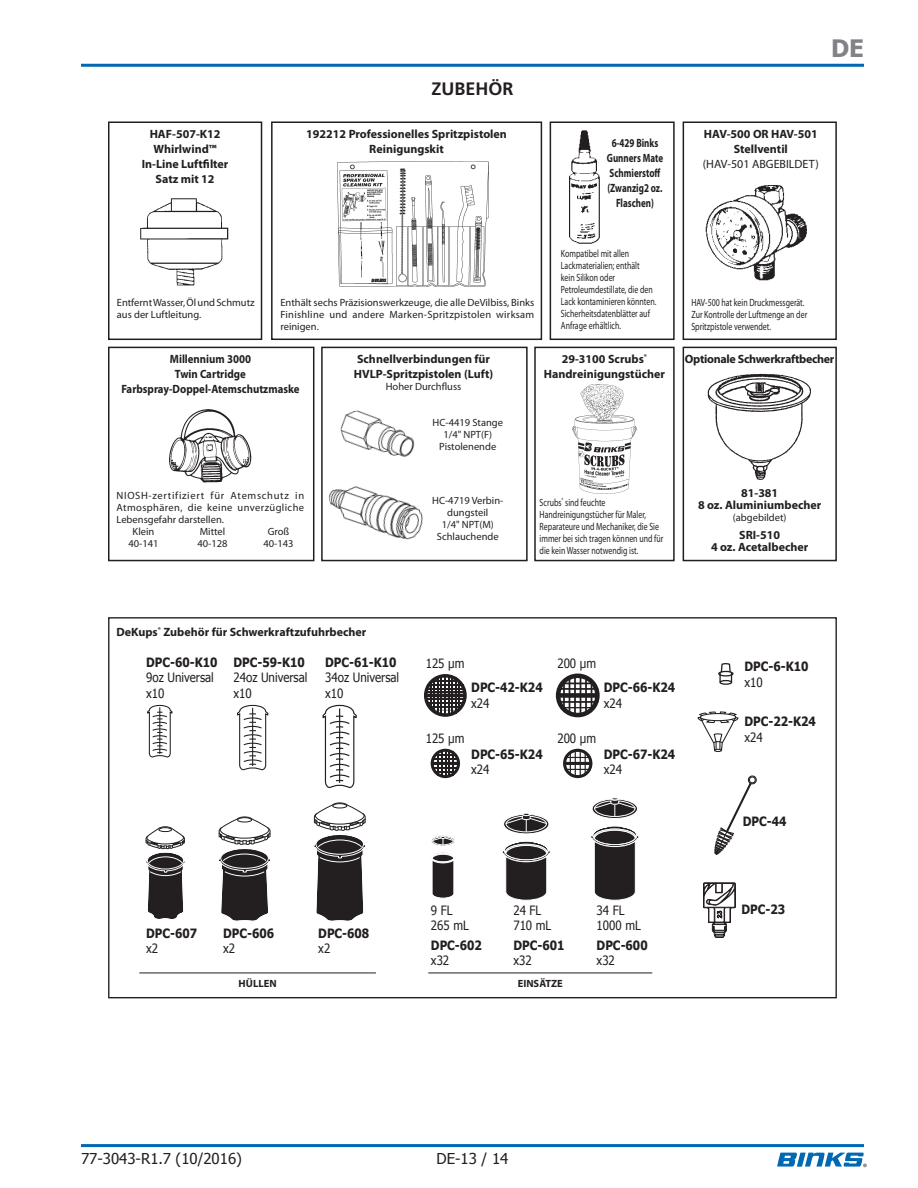
<style>
.page{position:relative;width:918px;height:1188px;background:#fff}
.page>*{position:absolute;margin:0;border:0;box-sizing:border-box;transform-origin:0 0}
.t1{font:700 24px "Tahoma";color:#808285}
.subhead1{font:700 18px "Frutiger";color:#231f20}
.t2{font:15px "Tahoma";color:#231f20}
.t3{font:700 12.9px/15.5px "Tahoma";color:#231f20;scale:.9 1}
.t4{font:12.9px/15.5px "Tahoma";color:#231f20;scale:.9 1}
.t5{font:700 12px/15px "Myriad Pro";color:#231f20;text-align:center}
.t6{font:700 12px/15px "Myriad Pro";color:#231f20;text-align:center;scale:.9 1}
.t7{font:700 12px/15px "Myriad Pro";color:#231f20;text-align:center;scale:.75 1}
.t8{font:700 12px "Myriad Pro";letter-spacing:-.025em;color:#231f20}
.t9{font:12px "Myriad Pro";color:#231f20}
.t10{font:10.5px/12px "Myriad Pro";color:#231f20;text-align:justify}
.t11{font:10.5px/12px "Myriad Pro";color:#231f20;scale:.75 1}
.t12{font:700 10.5px "Myriad Pro";color:#231f20}
.s1{font-weight:700}
.s2{font-weight:400}
</style>
<div class="page">
<hr style="left:81px;top:64px;width:783px;height:3px;background:#0168b3">
<hr style="left:81px;top:1144px;width:783px;height:3px;background:#0168b3">
<svg style="left:777px;top:1153px;width:90px;height:14px"></svg>
<div style="left:683px;top:122px;width:154px;height:218px;border:2px solid #231f20"></div>
<div style="left:108px;top:347px;width:206px;height:214px;border:2px solid #231f20"></div>
<img style="left:569px;top:130px;width:31px;height:114px">
<img style="left:340px;top:410px;width:75px;height:47px">
<img style="left:329px;top:486px;width:94px;height:54px">
<img style="left:706px;top:185px;width:101px;height:95px">
<img style="left:140px;top:198px;width:89px;height:88px">
<img style="left:572px;top:384px;width:64px;height:110px">
<img style="left:169px;top:409px;width:83px;height:74px">
<div style="left:271px;top:122px;width:271px;height:218px;border:2px solid #231f20"></div>
<img style="left:338px;top:162px;width:150px;height:125px">
<div style="left:550px;top:122px;width:125px;height:218px;border:2px solid #231f20"></div>
<div style="left:108px;top:122px;width:154px;height:218px;border:2px solid #231f20"></div>
<div style="left:321px;top:347px;width:207px;height:214px;border:2px solid #231f20"></div>
<div style="left:534px;top:347px;width:141px;height:214px;border:2px solid #231f20"></div>
<div style="left:718px;top:671px;width:16px;height:6px;border:1px solid #231f20;border-radius:50%"></div>
<div style="left:719px;top:680px;width:13px;height:5px;border:1px solid #231f20;border-radius:50%"></div>
<svg style="left:719px;top:663px;width:13px;height:19px"></svg>
<svg style="left:714px;top:775px;width:43px;height:80px"></svg>
<svg style="left:697px;top:711px;width:42px;height:41px"></svg>
<svg style="left:592px;top:797px;width:46px;height:22px"></svg>
<svg style="left:431px;top:835px;width:24px;height:64px"></svg>
<svg style="left:313px;top:802px;width:53px;height:119px"></svg>
<svg style="left:218px;top:816px;width:53px;height:105px"></svg>
<svg style="left:145px;top:826px;width:40px;height:93px"></svg>
<svg style="left:556px;top:674px;width:44px;height:43px"></svg>
<svg style="left:563px;top:749px;width:29px;height:29px"></svg>
<svg style="left:502px;top:813px;width:49px;height:88px"></svg>
<svg style="left:591px;top:826px;width:48px;height:75px"></svg>
<svg style="left:322px;top:704px;width:35px;height:85px"></svg>
<svg style="left:237px;top:704px;width:32px;height:67px"></svg>
<svg style="left:147px;top:704px;width:26px;height:54px"></svg>
<svg style="left:424px;top:674px;width:43px;height:43px"></svg>
<svg style="left:431px;top:749px;width:29px;height:29px"></svg>
<svg style="left:703px;top:882px;width:33px;height:56px"></svg>
<hr style="left:139px;top:973px;width:237px;height:1px;background:#231f20">
<hr style="left:428px;top:973px;width:224px;height:1px;background:#231f20">
<div style="left:683px;top:347px;width:154px;height:214px;border:2px solid #231f20"></div>
<img style="left:707px;top:373px;width:104px;height:107px">
<p class="t5" style="left:142px;top:126px;width:88px">HAF-507-K12<br>Whirlwind™<br>In-Line Luftfilter<br>Satz mit 12</p>
<p class="subhead1" style="left:431px;top:78px;width:84px">ZUBEHÖR</p>
<p class="t5" style="left:306px;top:126px;width:202px">192212 Professionelles Spritzpistolen<br>Reinigungskit</p>
<p class="t7" style="left:607px;top:135px;width:76px">6-429 Binks<br>Gunners Mate<br>Schmierstoff</p>
<p class="t7" style="left:607px;top:180px;width:75px">(Zwanzig2 oz.<br>Flaschen)</p>
<p class="t10" style="left:117px;top:296px;width:139px">Entfernt Wasser, Öl und Schmutz aus der Luftleitung.</p>
<p class="t10" style="left:280px;top:296px;width:255px">Enthält sechs Präzisionswerkzeuge, die alle DeVilbiss, Binks Finishline und andere Marken-Spritzpistolen wirksam reinigen.</p>
<p class="t6" style="left:121px;top:351px;width:199px">Millennium 3000<br>Twin Cartridge<br>Farbspray-Doppel-Atemschutzmaske</p>
<p class="t5" style="left:354px;top:351px;width:141px;text-align:left">Schnellverbindungen für<br>HVLP-Spritzpistolen (Luft)</p>
<p class="t10" style="left:386px;top:380px;width:77px">Hoher Durchfluss</p>
<p class="t10" style="left:433px;top:416px;width:72px">HC-4419 Stange</p>
<p class="t10" style="left:443px;top:428px;width:50px">1/4" NPT(F)</p>
<p class="t10" style="left:439px;top:440px;width:59px">Pistolenende</p>
<p class="t11" style="left:561px;top:247px;width:129px">Kompatibel mit allen<br>Lackmaterialien; enthält<br>kein Silikon oder<br>Petroleumdestillate, die den<br>Lack kontaminieren könnten.<br>Sicherheitsdatenblätter auf<br>Anfrage erhältlich.</p>
<p class="t5" style="left:544px;top:351px;width:123px">29-3100 Scrubs<sup>®<br></sup>Handreinigungstücher</p>
<p class="t10" style="left:117px;top:490px;width:189px">NIOSH-zertifiziert für Atemschutz in Atmosphären, die keine unverzügliche Lebensgefahr darstellen.</p>
<p class="t10" style="left:133px;top:526px;width:23px">Klein</p>
<p class="t10" style="left:200px;top:526px;width:27px">Mittel</p>
<p class="t10" style="left:268px;top:526px;width:23px">Groß</p>
<p class="t10" style="left:128px;top:538px;width:32px">40-141</p>
<p class="t10" style="left:197px;top:538px;width:32px">40-128</p>
<p class="t10" style="left:263px;top:538px;width:32px">40-143</p>
<p class="t10" style="left:432px;top:494px;width:73px;text-align:center">HC-4719 Verbin&shy;dungsteil</p>
<p class="t10" style="left:442px;top:518px;width:54px">1/4" NPT(M)</p>
<p class="t10" style="left:437px;top:530px;width:63px">Schlauchende</p>
<p class="t11" style="left:540px;top:496px;width:166px">Scrubs<sup>®</sup> sind feuchte<br>Handreinigungstücher für Maler,<br>Reparateure und Mechaniker, die Sie immer bei sich tragen können und für die kein Wasser notwendig ist.</p>
<h1 class="t1" style="left:831px;top:33px;width:34px">DE</h1>
<p class="t5" style="left:704px;top:126px;width:115px">HAV-500 OR HAV-501</p>
<p class="t5" style="left:734px;top:141px;width:56px">Stellventil</p>
<p class="t9" style="left:703px;top:157px;width:117px">(HAV-501 ABGEBILDET)</p>
<p class="t11" style="left:691px;top:296px;width:156px">HAV-500 hat kein Druckmessgerät.<br>Zur Kontrolle der Luftmenge an der<br>Spritzpistole verwendet.</p>
<p class="t8" style="left:685px;top:351px;width:151px">Optionale Schwerkraftbecher</p>
<p class="t5" style="left:698px;top:487px;width:125px;line-height:12px">81-381<br>8 oz. Aluminiumbecher</p>
<p class="t10" style="left:733px;top:512px;width:55px">(abgebildet)</p>
<p class="t5" style="left:711px;top:528px;width:99px;line-height:12px">SRI-510<br>4 oz. Acetalbecher</p>
<p class="t5" style="left:117px;top:624px;width:251px">DeKups<sup>®</sup> Zubehör für Schwerkraftzufuhrbecher</p>
<p class="t4" style="left:146px;top:654px;width:81px"><span class="s1">DPC-60-K10<br></span>9oz Universal x10</p>
<p class="t4" style="left:233px;top:654px;width:84px"><span class="s1">DPC-59-K10<br></span>24oz Universal x10</p>
<p class="t4" style="left:325px;top:654px;width:84px"><span class="s1">DPC-61-K10<br></span>34oz Universal x10</p>
<p class="t4" style="left:426px;top:656px;width:45px">125 µm</p>
<p class="t4" style="left:557px;top:656px;width:45px">200 µm</p>
<p class="t3" style="left:471px;top:679px;width:81px">DPC-42-K24 <span class="s2">x24</span></p>
<p class="t3" style="left:604px;top:679px;width:81px">DPC-66-K24 <span class="s2">x24</span></p>
<p class="t4" style="left:426px;top:730px;width:45px">125 µm</p>
<p class="t4" style="left:557px;top:730px;width:45px">200 µm</p>
<p class="t3" style="left:471px;top:746px;width:81px">DPC-65-K24 <span class="s2">x24</span></p>
<p class="t3" style="left:604px;top:746px;width:81px">DPC-67-K24 <span class="s2">x24</span></p>
<p class="t3" style="left:744px;top:659px;width:73px">DPC-6-K10 <span class="s2">x10</span></p>
<p class="t3" style="left:744px;top:714px;width:81px">DPC-22-K24 <span class="s2">x24</span></p>
<p class="t3" style="left:743px;top:813px;width:50px">DPC-44</p>
<p class="t3" style="left:146px;top:925px;width:58px">DPC-607 <span class="s2">x2</span></p>
<p class="t3" style="left:223px;top:925px;width:58px">DPC-606 <span class="s2">x2</span></p>
<p class="t3" style="left:318px;top:925px;width:58px">DPC-608 <span class="s2">x2</span></p>
<p class="t4" style="left:431px;top:902px;width:44px">9 FL<br>265 mL</p>
<p class="t3" style="left:431px;top:937px;width:58px">DPC-602 <span class="s2">x32</span></p>
<p class="t4" style="left:513px;top:902px;width:44px">24 FL<br>710 mL</p>
<p class="t3" style="left:513px;top:937px;width:58px">DPC-601 <span class="s2">x32</span></p>
<p class="t12" style="left:239px;top:976px;width:39px">HÜLLEN</p>
<p class="t12" style="left:518px;top:976px;width:46px">EINSÄTZE</p>
<p class="t4" style="left:597px;top:902px;width:51px">34 FL<br>1000 mL</p>
<p class="t3" style="left:597px;top:937px;width:58px">DPC-600 <span class="s2">x32</span></p>
<p class="t3" style="left:742px;top:901px;width:50px">DPC-23</p>
<h3 class="t2" style="left:81px;top:1149px;width:162px">77-3043-R1.7 (10/2016)</h3>
<h3 class="t2" style="left:437px;top:1149px;width:73px">DE-13 / 14</h3>
</div>
